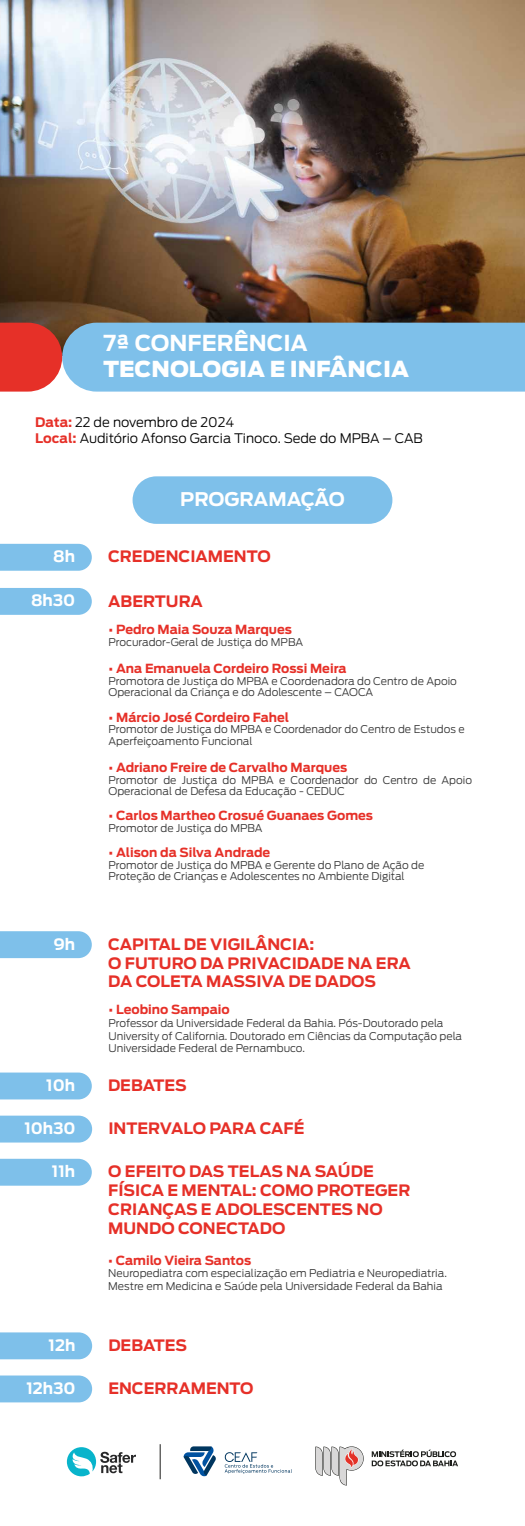
<style>
.page{position:relative;width:525px;height:1526px;background:#fff}
.page>*{position:absolute;margin:0;border:0;box-sizing:border-box;transform-origin:0 0}
.t1{font:900 21.88px "Antenna";color:#fff}
.t2{font:700 21.88px "Antenna";color:#fff}
.t3{font:700 18.75px "Antenna";letter-spacing:-.01em;color:#fff}
.t4{font:700 15.62px/18.8px "Antenna";color:#e63028}
.t5{font:700 15.62px "Antenna";color:#fff}
.t6{font:300 13.12px/15.8px "Antenna";color:#000}
.t7{font:700 12.5px "Antenna";color:#e63028}
.t8{font:300 10.62px/11.5px "Antenna";color:#353535}
.s1{font-weight:700;color:#e63028}
</style>
<div class="page">
<img style="left:0;top:0;width:525px;height:323px">
<svg style="left:0;top:323px;width:525px;height:69px;background:#8bb0d3"></svg>
<svg style="left:0;top:588px;width:92px;height:27px;background:#82c2ea"></svg>
<div style="left:133px;top:476px;width:259px;height:48px;background:#7ec0ea;border-radius:24px"></div>
<svg style="left:0;top:544px;width:92px;height:27px;background:#83c2ea"></svg>
<svg style="left:67px;top:1447px;width:69px;height:29px"></svg>
<svg style="left:315px;top:1446px;width:49px;height:39px"></svg>
<svg style="left:372px;top:1450px;width:86px;height:16px"></svg>
<svg style="left:184px;top:1446px;width:32px;height:31px"></svg>
<svg style="left:225px;top:1452px;width:67px;height:22px"></svg>
<hr style="left:160px;top:1444px;width:1px;height:35px;background:#1d1d1b">
<svg style="left:0;top:931px;width:92px;height:27px;background:#83c2ea"></svg>
<svg style="left:0;top:1159px;width:92px;height:27px;background:#83c2ea"></svg>
<svg style="left:0;top:1072px;width:92px;height:27px;background:#84c3eb"></svg>
<div style="left:0;top:1116px;width:92px;height:26px;background:#7ec0ea"></div>
<div style="left:0;top:1332px;width:92px;height:27px;background:#7ec0ea"></div>
<div style="left:0;top:1375px;width:92px;height:27px;background:#7ec0ea"></div>
<h1 class="t2" style="left:104px;top:330px;width:206px">7ª CONFERÊNCIA</h1>
<h1 class="t1" style="left:104px;top:356px;width:307px">TECNOLOGIA E INFÂNCIA</h1>
<p class="t6" style="left:35px;top:414px;width:389px"><span class="s1">Data:</span> 22 de novembro de 2024<br><span class="s1">Local:</span> Auditório Afonso Garcia Tinoco. Sede do MPBA – CAB</p>
<h2 class="t3" style="left:180px;top:488px;width:166px">PROGRAMAÇÃO</h2>
<h3 class="t5" style="left:53px;top:547px;width:23px">8h</h3>
<h3 class="t4" style="left:108px;top:547px;width:164px">CREDENCIAMENTO</h3>
<h3 class="t5" style="left:31px;top:591px;width:46px">8h30</h3>
<h3 class="t4" style="left:108px;top:592px;width:96px">ABERTURA</h3>
<p class="t7" style="left:109px;top:622px;width:185px">• Pedro Maia Souza Marques</p>
<p class="t8" style="left:109px;top:636px;width:196px">Procurador-Geral de Justiça do MPBA</p>
<p class="t7" style="left:109px;top:661px;width:239px">• Ana Emanuela Cordeiro Rossi Meira</p>
<p class="t8" style="left:109px;top:675px;width:350px">Promotora de Justiça do MPBA e Coordenadora do Centro de Apoio<br>Operacional da Criança e do Adolescente – CAOCA</p>
<p class="t7" style="left:109px;top:710px;width:182px">• Márcio José Cordeiro Fahel</p>
<p class="t8" style="left:109px;top:724px;width:358px">Promotor de Justiça do MPBA e Coordenador do Centro de Estudos e<br>Aperfeiçoamento Funcional</p>
<p class="t7" style="left:109px;top:760px;width:240px">• Adriano Freire de Carvalho Marques</p>
<p class="t8" style="left:109px;top:774px;width:365px">Promotor de Justiça do MPBA e Coordenador do Centro de Apoio<br>Operacional de Defesa da Educação - CEDUC</p>
<p class="t7" style="left:109px;top:808px;width:266px">• Carlos Martheo Crosué Guanaes Gomes</p>
<p class="t8" style="left:109px;top:822px;width:156px">Promotor de Justiça do MPBA</p>
<p class="t7" style="left:109px;top:845px;width:163px">• Alison da Silva Andrade</p>
<p class="t8" style="left:109px;top:859px;width:317px">Promotor de Justiça do MPBA e Gerente do Plano de Ação de<br>Proteção de Crianças e Adolescentes no Ambiente Digital</p>
<h3 class="t5" style="left:53px;top:935px;width:23px">9h</h3>
<h3 class="t4" style="left:108px;top:935px;width:304px">CAPITAL DE VIGILÂNCIA:<br>O FUTURO DA PRIVACIDADE NA ERA<br>DA COLETA MASSIVA DE DADOS</h3>
<p class="t7" style="left:109px;top:1002px;width:123px">• Leobino Sampaio</p>
<p class="t8" style="left:109px;top:1016px;width:355px;line-height:12.8px">Professor da Universidade Federal da Bahia. Pós-Doutorado pela<br>University of California. Doutorado em Ciências da Computação pela<br>Universidade Federal de Pernambuco.</p>
<h3 class="t5" style="left:46px;top:1076px;width:30px">10h</h3>
<h3 class="t4" style="left:108px;top:1076px;width:80px">DEBATES</h3>
<h3 class="t5" style="left:24px;top:1119px;width:53px">10h30</h3>
<h3 class="t4" style="left:108px;top:1119px;width:198px">INTERVALO PARA CAFÉ</h3>
<h3 class="t5" style="left:52px;top:1162px;width:25px">11h</h3>
<h3 class="t4" style="left:108px;top:1162px;width:304px">O EFEITO DAS TELAS NA SAÚDE<br>FÍSICA E MENTAL: COMO PROTEGER<br>CRIANÇAS E ADOLESCENTES NO<br>MUNDO CONECTADO</h3>
<p class="t7" style="left:108px;top:1253px;width:144px">• Camilo Vieira Santos</p>
<p class="t8" style="left:108px;top:1267px;width:340px;line-height:12.8px">Neuropediatra com especialização em Pediatria e Neuropediatria.<br>Mestre em Medicina e Saúde pela Universidade Federal da Bahia</p>
<h3 class="t5" style="left:49px;top:1336px;width:28px">12h</h3>
<h3 class="t4" style="left:108px;top:1336px;width:80px">DEBATES</h3>
<h3 class="t5" style="left:26px;top:1379px;width:51px">12h30</h3>
<h3 class="t4" style="left:108px;top:1379px;width:147px">ENCERRAMENTO</h3>
</div>
